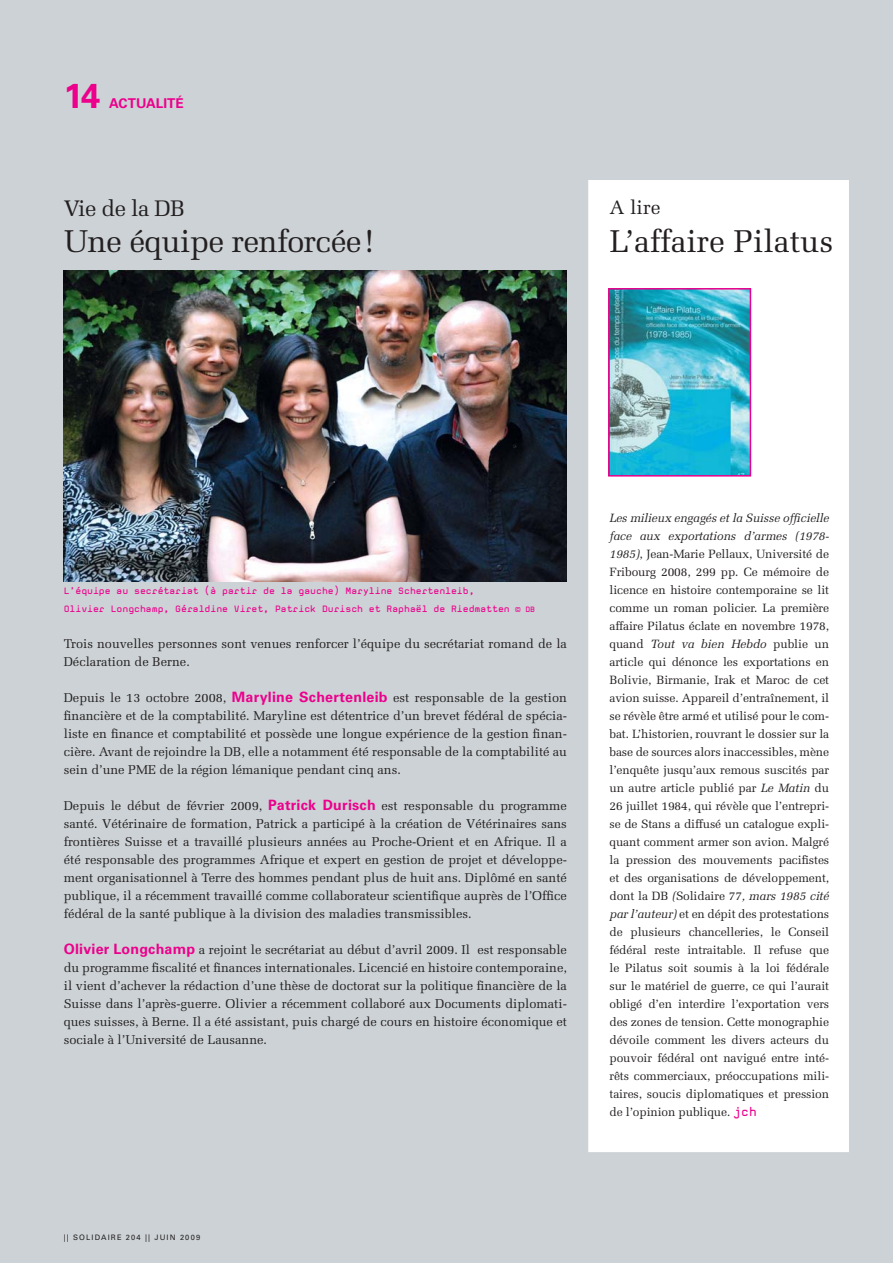
<style>
.page{position:relative;width:893px;height:1263px;background:#ccd2d5}
.page>*{position:absolute;margin:0;border:0;box-sizing:border-box;transform-origin:0 0}
.t1{font:700 34.5px "Univers";color:#ec008c}
.t2{font:31.5px "Melior LT";letter-spacing:-.02em;color:#231f20}
.t3{font:31.5px "Melior LT";color:#231f20}
.t4{font:22.5px "Melior LT";letter-spacing:-.025em;color:#231f20}
.t5{font:19.5px "Melior LT";color:#231f20}
.t6{font:700 13.5px "Univers";letter-spacing:.005em;color:#ec008c}
.t7{font:12.75px/18px "Melior LT";color:#231f20;text-align:justify}
.t8{font:12px/18px "Melior LT";letter-spacing:-.01em;color:#231f20;text-align:justify}
.t9{font:700 9px/18px "Mono";letter-spacing:-.01em;color:#ec008c}
.t10{font:7.5px "Univers";letter-spacing:.15em;color:#231f20}
.s1{font-size:7.5px}
.s2{font-family:"Univers";font-weight:700;font-size:14.25px;color:#ec008c}
.s3{font-style:italic}
.s4{font-family:"Mono";font-weight:700;color:#ec008c}
</style>
<div class="page">
<div style="left:588px;top:180px;width:261px;height:972px;background:#fff"></div>
<img style="left:64px;top:270px;width:503px;height:311px">
<img style="left:611px;top:291px;width:137px;height:183px">
<div style="left:608px;top:288px;width:143px;height:189px;border:2px solid #ec008c"></div>
<h1 class="t1" style="left:64px;top:83px;width:38px">14</h1>
<p class="t6" style="left:109px;top:98px;width:76px">ACTUALITÉ</p>
<h3 class="t4" style="left:64px;top:197px;width:123px">Vie de la DB</h3>
<h2 class="t2" style="left:64px;top:225px;width:312px">Une équipe renforcée !</h2>
<h3 class="t5" style="left:609px;top:198px;width:52px">A lire</h3>
<h2 class="t3" style="left:609px;top:225px;width:225px">L’affaire Pilatus</h2>
<p class="t9" style="left:64px;top:583px;width:473px">L’équipe au secrétariat (à partir de la gauche) Maryline Schertenleib,<br>Olivier Longchamp, Géraldine Viret, Patrick Durisch et Raphaël de Riedmatten <span class="s1">© DB</span></p>
<p class="t7" style="left:64px;top:635px;width:505px">Trois nouvelles personnes sont venues renforcer l’équipe du secrétariat romand de la<br>Déclaration de Berne.</p>
<p class="t7" style="left:64px;top:689px;width:505px">Depuis le 13 octobre 2008, <span class="s2">Maryline Schertenleib</span> est responsable de la gestion financière et de la comptabilité. Maryline est détentrice d’un brevet fédéral de spécia&shy;liste en finance et comptabilité et possède une longue expérience de la gestion finan&shy;cière. Avant de rejoindre la DB, elle a notamment été responsable de la comptabilité au sein d’une PME de la région lémanique pendant cinq ans.</p>
<p class="t7" style="left:64px;top:797px;width:505px">Depuis le début de février 2009, <span class="s2">Patrick Durisch</span> est responsable du programme santé. Vétérinaire de formation, Patrick a participé à la création de Vétérinaires sans frontières Suisse et a travaillé plusieurs années au Proche-Orient et en Afrique. Il a été responsable des programmes Afrique et expert en gestion de projet et développe&shy;ment organisationnel à Terre des hommes pendant plus de huit ans. Diplômé en santé publique, il a récemment travaillé comme collaborateur scientifique auprès de l’Office fédéral de la santé publique à la division des maladies transmissibles.</p>
<p class="t7" style="left:64px;top:941px;width:505px"><span class="s2">Olivier Longchamp</span> a rejoint le secrétariat au début d’avril 2009. Il est responsable du programme fiscalité et finances internationales. Licencié en histoire contemporaine, il vient d’achever la rédaction d’une thèse de doctorat sur la politique financière de la Suisse dans l’après-guerre. Olivier a récemment collaboré aux Documents diplomati&shy;ques suisses, à Berne. Il a été assistant, puis chargé de cours en histoire économique et sociale à l’Université de Lausanne.</p>
<p class="t8" style="left:609px;top:509px;width:221px"><span class="s3">Les milieux engagés et la Suisse officielle face aux exportations d’armes (1978- 1985)</span>, Jean-Marie Pellaux, Université de Fribourg 2008, 299 pp. Ce mémoire de licence en histoire contemporaine se lit comme un roman policier. La première affaire Pilatus éclate en novembre 1978, quand <span class="s3">Tout va bien Hebdo</span> publie un article qui dénonce les exportations en Bolivie, Birmanie, Irak et Maroc de cet avion suisse. Appareil d’entraînement, il se révèle être armé et utilisé pour le com&shy;bat. L’historien, rouvrant le dossier sur la base de sources alors inaccessibles, mène l’enquête jusqu’aux remous suscités par un autre article publié par <span class="s3">Le Matin</span> du 26 juillet 1984, qui révèle que l’entrepri&shy;se de Stans a diffusé un catalogue expli&shy;quant comment armer son avion. Malgré la pression des mouvements pacifistes et des organisations de développement, dont la DB <span class="s3">(</span>Solidaire 77<span class="s3">, mars 1985 cité par l’auteur)</span> et en dépit des protestations de plusieurs chancelleries, le Conseil fédéral reste intraitable. Il refuse que le Pilatus soit soumis à la loi fédérale sur le matériel de guerre, ce qui l’aurait obligé d’en interdire l’exportation vers des zones de tension. Cette monographie dévoile comment les divers acteurs du pouvoir fédéral ont navigué entre inté&shy;rêts commerciaux, préoccupations mili&shy;taires, soucis diplomatiques et pression de l’opinion publique. <span class="s4">jch</span></p>
<p class="t10" style="left:64px;top:1234px;width:138px">|| SOLIDAIRE 204 || JUIN 2009</p>
</div>
